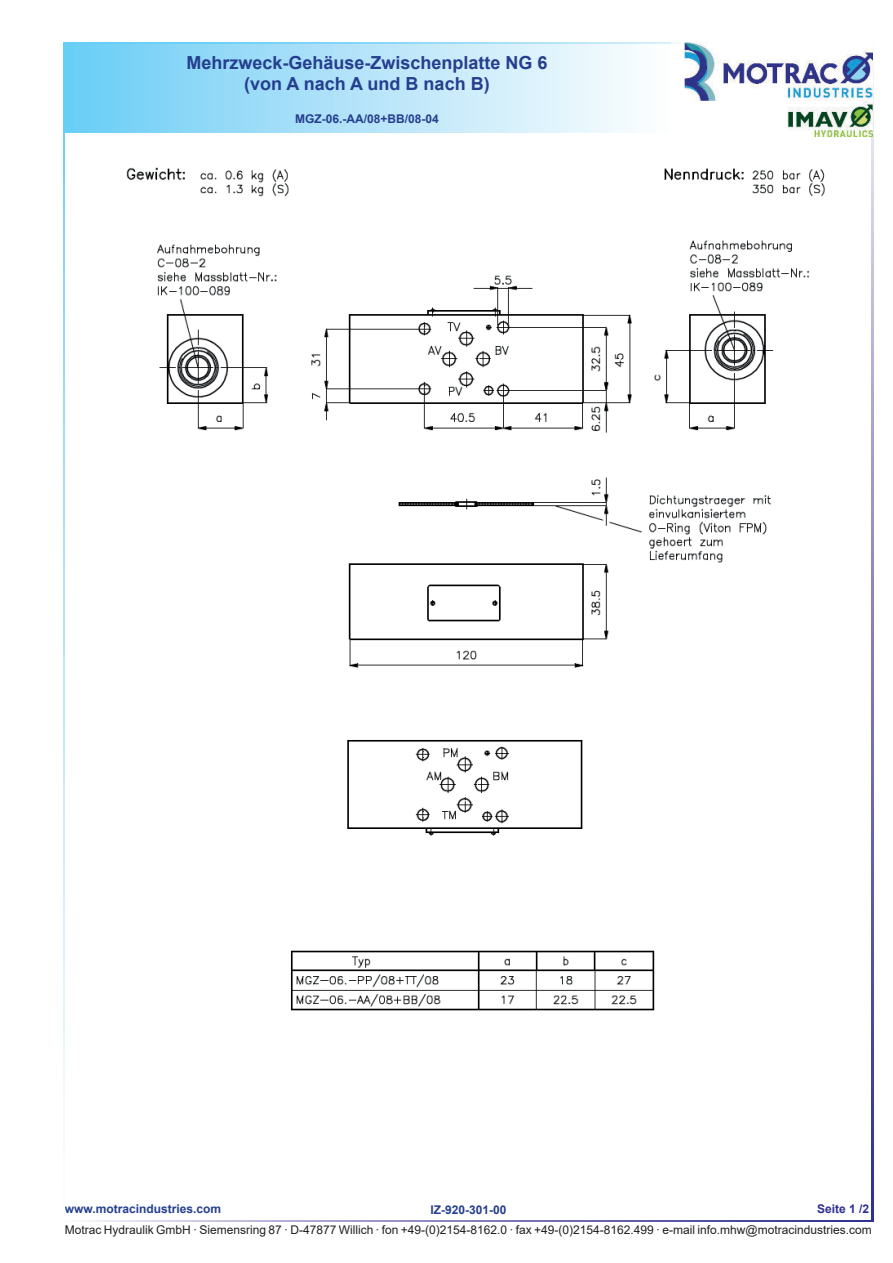
<style>
.page{position:relative;width:893px;height:1263px;background:#fff}
.page>*{position:absolute;margin:0;border:0;box-sizing:border-box;transform-origin:0 0}
.t1{font:700 18px/21.6px "Arial";color:#253f8e;text-align:center}
.t2{font:12px "Arial";color:#231f20}
.t3{font:700 12px "Arial";color:#253f8e}
.t4{font:700 12px "Arial";color:#2e3092}
</style>
<div class="page">
<div style="left:65px;top:44px;width:605px;height:88px;background:linear-gradient(to right,#6ccdf5,#fffdfe)"></div>
<img style="left:64px;top:44px;width:1px;height:88px">
<svg style="left:64px;top:43px;width:621px;height:1px"></svg>
<img style="left:685px;top:43px;width:187px;height:93px">
<img style="left:126px;top:167px;width:699px;height:501px">
<img style="left:290px;top:739px;width:365px;height:272px">
<h1 class="t1" style="left:186px;top:53px;width:363px">Mehrzweck-Gehäuse-Zwischenplatte NG 6 (von A nach A und B nach B)</h1>
<p class="t3" style="left:295px;top:114px;width:145px">MGZ-06.-AA/08+BB/08-04</p>
<p class="t3" style="left:65px;top:1204px;width:158px">www.motracindustries.com</p>
<p class="t4" style="left:817px;top:1204px;width:54px">Seite 1 /2</p>
<p class="t2" style="left:65px;top:1225px;width:808px">Motrac Hydraulik GmbH · Siemensring 87 · D-47877 Willich · fon +49-(0)2154-8162.0 · fax +49-(0)2154-8162.499 · e-mail info.mhw@motracindustries.com</p>
<p class="t3" style="left:430px;top:1206px;width:78px">IZ-920-301-00</p>
</div>
